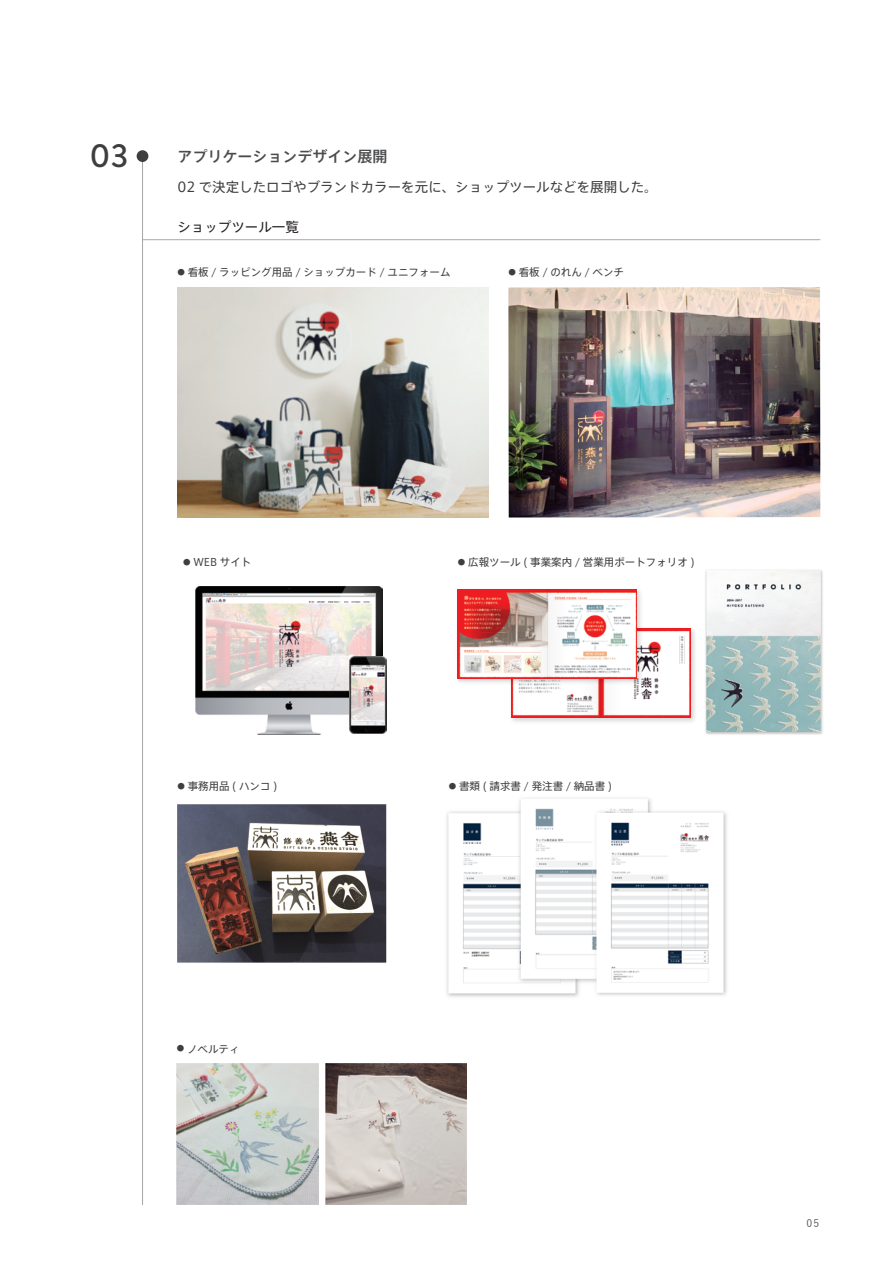
<style>
.page{position:relative;width:893px;height:1263px;background:#fff}
.page>*{position:absolute;margin:0;border:0;box-sizing:border-box;transform-origin:0 0}
.t1{font:500 33.3px "Brandon Grotesque";color:#3e3e3f}
.t2{font:500 15px "Axis Std";color:#4b4c4d}
.t3{font:13.5px "Axis Std";color:#3e3e3f}
.t4{font:13.5px "Axis Std";color:#231f20}
.t5{font:10.5px "Axis Std";color:#3e3e3f}
.t6{font:500 10.5px "Yu Go";color:#57585a}
.s1{font-size:7.5px}
</style>
<div class="page">
<img style="left:447px;top:798px;width:280px;height:199px">
<hr style="left:142px;top:156px;width:1px;height:1049px;background:#a8a9ad">
<hr style="left:143px;top:239px;width:677px;height:1px;background:#a8a9ad">
<img style="left:177px;top:287px;width:312px;height:230px">
<img style="left:196px;top:586px;width:187px;height:148px">
<img style="left:349px;top:657px;width:38px;height:77px">
<img style="left:508px;top:287px;width:312px;height:230px">
<img style="left:511px;top:628px;width:184px;height:94px">
<img style="left:511px;top:628px;width:179px;height:89px">
<svg style="left:566px;top:690px;width:35px;height:27px"></svg>
<svg style="left:601px;top:690px;width:35px;height:27px"></svg>
<img style="left:457px;top:589px;width:192px;height:101px">
<img style="left:458px;top:590px;width:179px;height:89px">
<svg style="left:513px;top:590px;width:34px;height:89px"></svg>
<svg style="left:547px;top:590px;width:35px;height:89px"></svg>
<img style="left:705px;top:570px;width:118px;height:165px">
<img style="left:706px;top:570px;width:114px;height:162px">
<img style="left:177px;top:804px;width:210px;height:158px">
<img style="left:177px;top:1063px;width:141px;height:142px">
<img style="left:325px;top:1063px;width:142px;height:142px">
<div style="left:137px;top:150px;width:11px;height:12px;background:#3e3e3f;border-radius:50%"></div>
<h1 class="t1" style="left:90px;top:133px;width:40px">03</h1>
<h2 class="t2" style="left:177px;top:145px;width:211px">アプリケーションデザイン展開</h2>
<p class="t3" style="left:177px;top:176px;width:482px">02 で決定したロゴやブランドカラーを元に、ショップツールなどを展開した。</p>
<p class="t4" style="left:177px;top:217px;width:123px">ショップツール一覧</p>
<p class="t5" style="left:177px;top:264px;width:275px"><span class="s1">●</span> 看板 / ラッピング用品 / ショップカード / ユニフォーム</p>
<p class="t5" style="left:508px;top:264px;width:117px"><span class="s1">●</span> 看板 / のれん / ベンチ</p>
<p class="t5" style="left:183px;top:554px;width:70px"><span class="s1">●</span> WEB サイト</p>
<p class="t5" style="left:458px;top:554px;width:238px"><span class="s1">●</span> 広報ツール ( 事業案内 / 営業用ポートフォリオ )</p>
<p class="t5" style="left:177px;top:778px;width:102px"><span class="s1">●</span> 事務用品 ( ハンコ )</p>
<p class="t5" style="left:449px;top:778px;width:165px"><span class="s1">●</span> 書類(請求書/発注書/納品書)</p>
<p class="t5" style="left:177px;top:1041px;width:64px"><span class="s1">●</span> ノベルティ</p>
<p class="t6" style="left:807px;top:1213px;width:14px">05</p>
</div>
